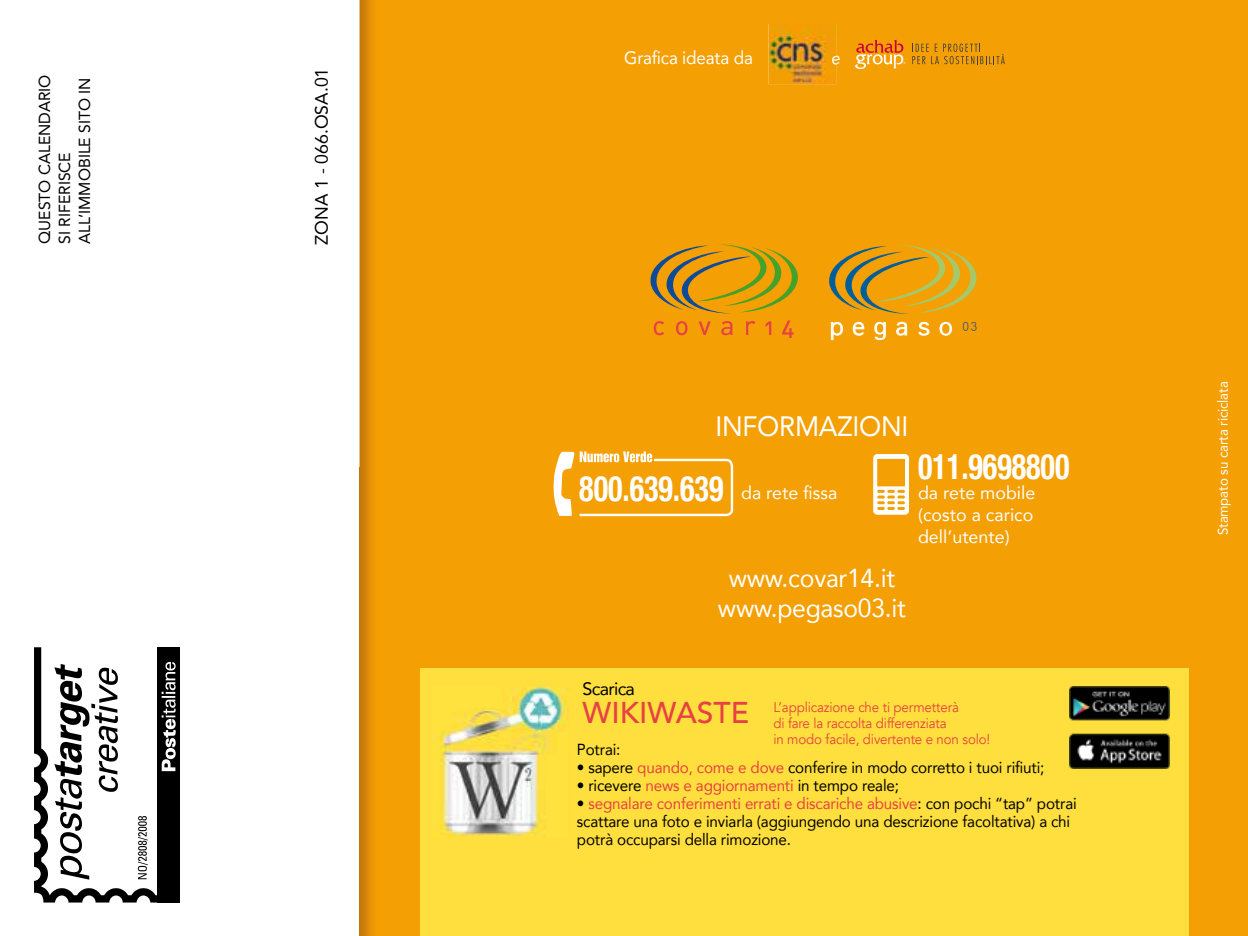
<style>
.page{position:relative;width:1248px;height:936px;background:#fff}
.page>*{position:absolute;margin:0;border:0;box-sizing:border-box;transform-origin:0 0}
.t1{font:700 condensed 35.2px "Helvetica Neue";color:#fff;scale:.85 1}
.t2{font:28px "Avenir";letter-spacing:-.01em;color:#fff;scale:.95 1}
.t3{font:26px/30px "Avenir";letter-spacing:-.01em;color:#fff;text-align:center;scale:.95 1}
.t4{font:18px/22px "Avenir";color:#fff;text-align:justify}
.t5{font:18px "Avenir";color:#fff;scale:.95 1}
.t6{font:18px "Avenir";color:#000}
.t7{font:18px "Avenir";letter-spacing:-.04em;color:#000}
.t8{font:16px/18px "Avenir";letter-spacing:-.01em;color:#000;scale:.95 1}
.t9{font:16px/20px "Avenir";letter-spacing:-.01em;color:#000}
.t10{font:14px/16px "Avenir";letter-spacing:-.01em;color:#e64144;scale:.95 1}
.t11{font:14px "Avenir";letter-spacing:-.01em;color:#fff;scale:.95 1}
.s1{font-family:"Avenir";font-weight:400;font-stretch:normal;font-size:18px}
.s2{font-weight:500;font-size:30px}
.s3{color:#e64144}
</style>
<div class="page">
<div style="left:359px;top:0;width:888px;height:935px;background:#f49f04"></div>
<svg style="left:752px;top:64px;width:16px;height:1px"></svg>
<svg style="left:549px;top:451px;width:184px;height:65px;background:#f5ad2a"></svg>
<svg style="left:873px;top:454px;width:35px;height:60px"></svg>
<svg style="left:912px;top:44px;width:92px;height:20px;background:#d58e0d"></svg>
<svg style="left:855px;top:40px;width:50px;height:29px"></svg>
<img style="left:768px;top:24px;width:68px;height:60px">
<img style="left:768px;top:64px;width:54px;height:1px">
<svg style="left:826px;top:56px;width:13px;height:9px"></svg>
<svg style="left:650px;top:244px;width:150px;height:69px;background:#ca9616"></svg>
<svg style="left:676px;top:321px;width:11px;height:14px"></svg>
<svg style="left:698px;top:321px;width:12px;height:14px"></svg>
<svg style="left:746px;top:321px;width:9px;height:14px"></svg>
<svg style="left:765px;top:321px;width:6px;height:14px"></svg>
<svg style="left:721px;top:321px;width:11px;height:14px"></svg>
<svg style="left:653px;top:321px;width:11px;height:14px"></svg>
<svg style="left:782px;top:320px;width:11px;height:18px"></svg>
<svg style="left:829px;top:245px;width:149px;height:69px;background:#d29c1d"></svg>
<svg style="left:830px;top:322px;width:122px;height:18px"></svg>
<svg style="left:962px;top:322px;width:14px;height:9px"></svg>
<div style="left:157px;top:647px;width:23px;height:255px;background:#000"></div>
<svg style="left:34px;top:647px;width:142px;height:255px"></svg>
<div style="left:421px;top:668px;width:767px;height:267px;background:#ffdf3d"></div>
<img style="left:432px;top:687px;width:137px;height:149px">
<img style="left:1069px;top:686px;width:99px;height:35px">
<img style="left:1069px;top:733px;width:99px;height:35px">
<p class="t9" style="left:34px;top:244px;width:171px;rotate:-90deg">QUESTO CALENDARIO<br>SI RIFERISCE<br>ALL’IMMOBILE SITO IN</p>
<p class="t6" style="left:307px;top:245px;width:179px;rotate:-90deg">ZONA 1 - 066.OSA.01</p>
<p class="t5" style="left:624px;top:44px;width:137px">Grafica ideata da</p>
<p class="t5" style="left:831px;top:44px;width:12px">e</p>
<h2 class="t2" style="left:715px;top:404px;width:204px">INFORMAZIONI</h2>
<h1 class="t1" style="left:579px;top:459px;width:305px">800.639.639 <span class="s1">da rete fissa</span></h1>
<h3 class="t3" style="left:718px;top:562px;width:199px">www.covar14.it www.pegaso03.it</h3>
<h1 class="t1" style="left:918px;top:437px;width:179px">011.9698800</h1>
<p class="t4" style="left:918px;top:481px;width:119px">da rete mobile (costo a carico dell’utente)</p>
<p class="t7" style="left:582px;top:674px;width:54px">Scarica</p>
<p class="t10" style="left:773px;top:699px;width:230px;text-indent:-191px"><span class="s2">WIKIWASTE</span> L’applicazione che ti permetterà<br>di fare la raccolta differenziata<br>in modo facile, divertente e non solo!</p>
<p class="t8" style="left:577px;top:739px;width:47px">Potrai:</p>
<p class="t8" style="left:577px;top:757px;width:493px">• sapere <span class="s3">quando, come e dove</span> conferire in modo corretto i tuoi rifiuti;</p>
<p class="t8" style="left:577px;top:775px;width:340px">• ricevere <span class="s3">news e aggiornamenti</span> in tempo reale;</p>
<p class="t8" style="left:577px;top:793px;width:527px">• <span class="s3">segnalare conferimenti errati e discariche abusive</span>: con pochi “tap” potrai scattare una foto e inviarla (aggiungendo una descrizione facoltativa) a chi potrà occuparsi della rimozione.</p>
<p class="t11" style="left:1211px;top:535px;width:163px;rotate:-90deg">Stampato su carta riciclata</p>
</div>
